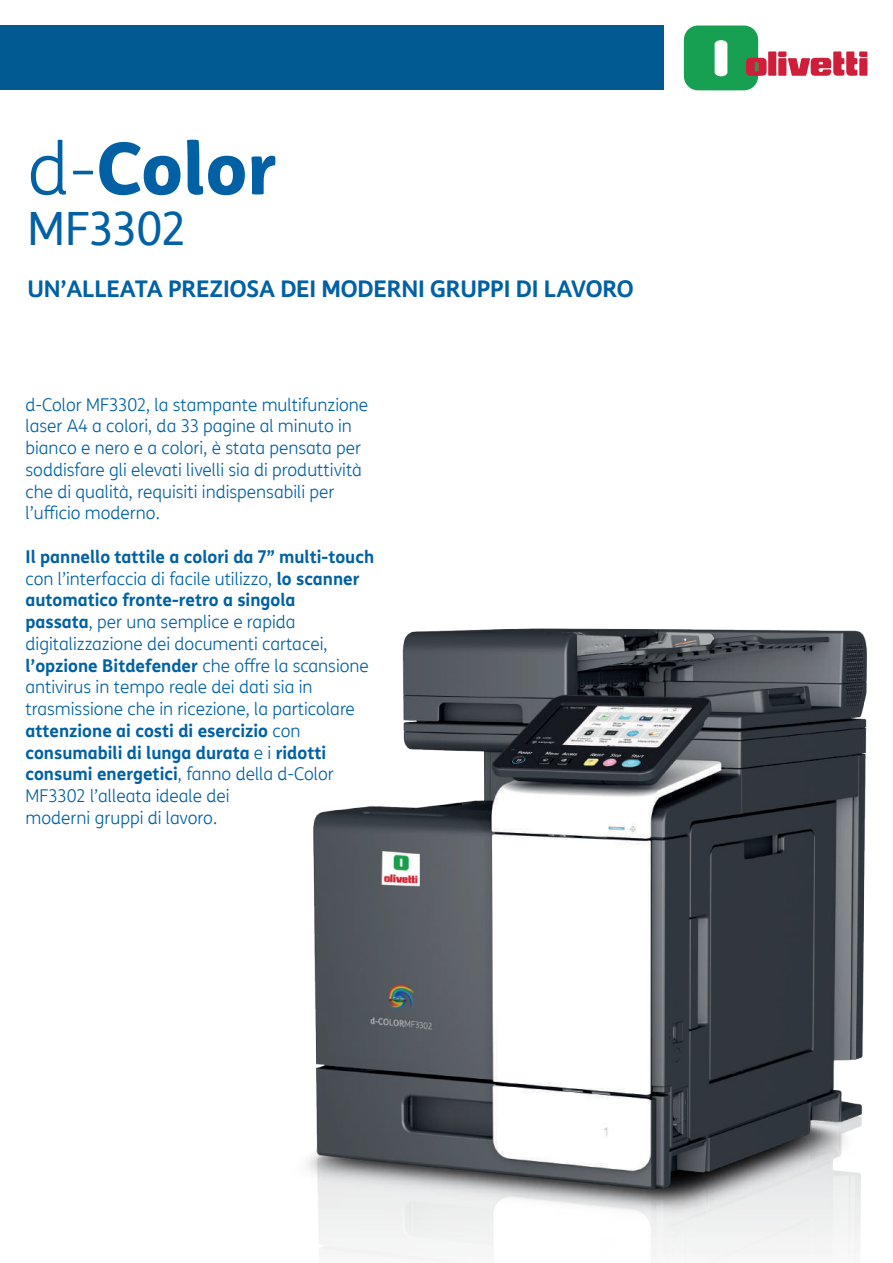
<style>
.page{position:relative;width:893px;height:1263px;background:#fff}
.page>*{position:absolute;margin:0;border:0;box-sizing:border-box;transform-origin:0 0}
.t1{font:800 72px "TIM Sans";color:#0161a4}
.t2{font:45px "TIM Sans";color:#0161a4}
.t3{font:700 22.5px "TIM Sans";letter-spacing:-.01em;color:#0161a4}
.t4{font:300 17.25px/21.8px "TIM Sans";color:#0161a4}
.s1{font-weight:300}
.s2{font-weight:700}
</style>
<div class="page">
<svg style="left:684px;top:26px;width:183px;height:64px"></svg>
<div style="left:0;top:26px;width:663px;height:64px;background:#015a92"></div>
<img style="left:308px;top:628px;width:559px;height:632px">
<h1 class="t1" style="left:27px;top:112px;width:251px"><span class="s1">d-</span>Color</h1>
<h2 class="t2" style="left:27px;top:198px;width:160px">MF3302</h2>
<h3 class="t3" style="left:27px;top:272px;width:608px">UN’ALLEATA PREZIOSA DEI MODERNI GRUPPI DI LAVORO</h3>
<p class="t4" style="left:26px;top:393px;width:344px">d-Color MF3302, la stampante multifunzione laser A4 a colori, da 33 pagine al minuto in bianco e nero e a colori, è stata pensata per soddisfare gli elevati livelli sia di produttività che di qualità, requisiti indispensabili per l’ufficio moderno.</p>
<p class="t4" style="left:26px;top:545px;width:350px"><span class="s2">Il pannello tattile a colori da 7” multi-touch </span>con l’interfaccia di facile utilizzo, <span class="s2">lo scanner automatico fronte-retro a singola<br>passata</span>, per una semplice e rapida digitalizzazione dei documenti cartacei, <span class="s2">l’opzione Bitdefender</span> che offre la scansione antivirus in tempo reale dei dati sia in trasmissione che in ricezione, la particolare <span class="s2">attenzione ai costi di esercizio</span> con <span class="s2">consumabili di lunga durata</span> e i <span class="s2">ridotti consumi energetici</span>, fanno della d-Color MF3302 l’alleata ideale dei<br>moderni gruppi di lavoro.</p>
</div>
